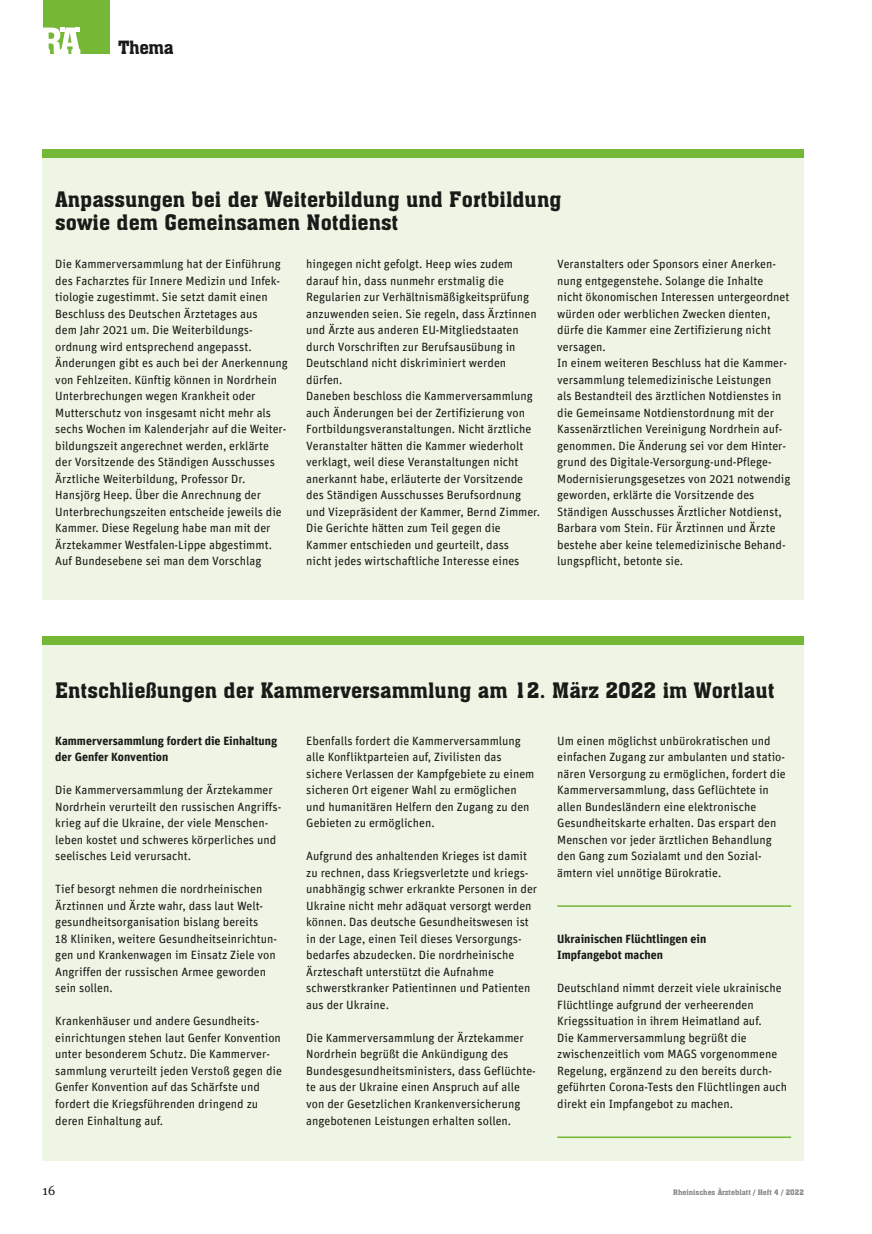
<style>
.page{position:relative;width:872px;height:1234px;background:#fff}
.page>*{position:absolute;margin:0;border:0;box-sizing:border-box;transform-origin:0 0}
.t1{font:21px/22.5px "Aachen BT";color:#1a1a18}
.t2{font:18px "Aachen BT";letter-spacing:-.02em;color:#1a1a18}
.t3{font:13.5px "Meta Serif OT";color:#1a1a18}
.t4{font:12px/16.5px "Unit";color:#1a1a18}
.t5{font:700 12px/16.5px "Unit";color:#1a1a18}
.t6{font:7.5px "Aachen BT";color:#878786}
</style>
<div class="page">
<div style="left:43px;top:0;width:66px;height:54px;background:#75b836"></div>
<svg style="left:43px;top:28px;width:37px;height:26px"></svg>
<div style="left:43px;top:640px;width:761px;height:520px;background:#eef5e4"></div>
<div style="left:43px;top:636px;width:761px;height:9px;background:#75b836"></div>
<hr style="left:557px;top:905px;width:234px;height:1px;background:#75b836">
<hr style="left:557px;top:1136px;width:234px;height:1px;background:#75b836">
<div style="left:43px;top:153px;width:761px;height:447px;background:#eef5e4"></div>
<div style="left:43px;top:149px;width:761px;height:8px;background:#75b836"></div>
<h2 class="t2" style="left:118px;top:36px;width:57px">Thema</h2>
<h1 class="t1" style="left:55px;top:188px;width:507px">Anpassungen bei der Weiterbildung und Fortbildung sowie dem Gemeinsamen Notdienst</h1>
<p class="t4" style="left:55px;top:255px;width:234px">Die Kammerversammlung hat der Einführung des Facharztes für Innere Medizin und Infek&shy;tiologie zugestimmt. Sie setzt damit einen Beschluss des Deutschen Ärztetages aus<br>dem Jahr 2021 um. Die Weiterbildungs&shy;ordnung wird entsprechend angepasst.<br>Änderungen gibt es auch bei der Anerkennung von Fehlzeiten. Künftig können in Nordrhein Unterbrechungen wegen Krankheit oder Mutterschutz von insgesamt nicht mehr als sechs Wochen im Kalenderjahr auf die Weiter&shy;bildungszeit angerechnet werden, erklärte der Vorsitzende des Ständigen Ausschusses Ärztliche Weiterbildung, Professor Dr.<br>Hansjörg Heep. Über die Anrechnung der Unterbrechungszeiten entscheide jeweils die Kammer. Diese Regelung habe man mit der Ärztekammer Westfalen-Lippe abgestimmt.<br>Auf Bundesebene sei man dem Vorschlag</p>
<p class="t4" style="left:306px;top:255px;width:235px">hingegen nicht gefolgt. Heep wies zudem darauf hin, dass nunmehr erstmalig die Regularien zur Verhältnismäßigkeitsprüfung anzuwenden seien. Sie regeln, dass Ärztinnen und Ärzte aus anderen EU-Mitgliedstaaten durch Vorschriften zur Berufsausübung in Deutschland nicht diskriminiert werden dürfen.<br>Daneben beschloss die Kammerversammlung auch Änderungen bei der Zertifizierung von Fortbildungsveranstaltungen. Nicht ärztliche Veranstalter hätten die Kammer wiederholt verklagt, weil diese Veranstaltungen nicht anerkannt habe, erläuterte der Vorsitzende des Ständigen Ausschusses Berufsordnung und Vizepräsident der Kammer, Bernd Zimmer.<br>Die Gerichte hätten zum Teil gegen die Kammer entschieden und geurteilt, dass<br>nicht jedes wirtschaftliche Interesse eines</p>
<p class="t4" style="left:557px;top:255px;width:235px">Veranstalters oder Sponsors einer Anerken&shy;nung entgegenstehe. Solange die Inhalte nicht ökonomischen Interessen untergeordnet würden oder werblichen Zwecken dienten, dürfe die Kammer eine Zertifizierung nicht versagen.<br>In einem weiteren Beschluss hat die Kammer&shy;versammlung telemedizinische Leistungen<br>als Bestandteil des ärztlichen Notdienstes in die Gemeinsame Notdienstordnung mit der Kassenärztlichen Vereinigung Nordrhein auf&shy;genommen. Die Änderung sei vor dem Hinter&shy;grund des Digitale-Versorgung-und-Pflege-- Modernisierungsgesetzes von 2021 notwendig geworden, erklärte die Vorsitzende des Ständigen Ausschusses Ärztlicher Notdienst, Barbara vom Stein. Für Ärztinnen und Ärzte bestehe aber keine telemedizinische Behand&shy;lungspflicht, betonte sie.</p>
<h1 class="t1" style="left:55px;top:678px;width:721px">Entschließungen der Kammerversammlung am 12. März 2022 im Wortlaut</h1>
<p class="t5" style="left:55px;top:731px;width:223px">Kammerversammlung fordert die Einhaltung der Genfer Konvention</p>
<p class="t4" style="left:55px;top:781px;width:227px">Die Kammerversammlung der Ärztekammer Nordrhein verurteilt den russischen Angriffs&shy;krieg auf die Ukraine, der viele Menschen&shy;leben kostet und schweres körperliches und seelisches Leid verursacht.</p>
<p class="t4" style="left:55px;top:880px;width:223px">Tief besorgt nehmen die nordrheinischen Ärztinnen und Ärzte wahr, dass laut Welt&shy;gesundheitsorganisation bislang bereits<br>18 Kliniken, weitere Gesundheitseinrichtun&shy;gen und Krankenwagen im Einsatz Ziele von Angriffen der russischen Armee geworden sein sollen.</p>
<p class="t4" style="left:55px;top:1012px;width:228px">Krankenhäuser und andere Gesundheits&shy;einrichtungen stehen laut Genfer Konvention unter besonderem Schutz. Die Kammerver&shy;sammlung verurteilt jeden Verstoß gegen die Genfer Konvention auf das Schärfste und fordert die Kriegsführenden dringend zu deren Einhaltung auf.</p>
<p class="t4" style="left:306px;top:732px;width:230px">Ebenfalls fordert die Kammerversammlung alle Konfliktparteien auf, Zivilisten das sichere Verlassen der Kampfgebiete zu einem sicheren Ort eigener Wahl zu ermöglichen und humanitären Helfern den Zugang zu den Gebieten zu ermöglichen.</p>
<p class="t4" style="left:306px;top:847px;width:232px">Aufgrund des anhaltenden Krieges ist damit zu rechnen, dass Kriegsverletzte und kriegs&shy;unabhängig schwer erkrankte Personen in der Ukraine nicht mehr adäquat versorgt werden können. Das deutsche Gesundheitswesen ist in der Lage, einen Teil dieses Versorgungs&shy;bedarfes abzudecken. Die nordrheinische Ärzteschaft unterstützt die Aufnahme schwerstkranker Patientinnen und Patienten aus der Ukraine.</p>
<p class="t4" style="left:306px;top:1029px;width:231px">Die Kammerversammlung der Ärztekammer Nordrhein begrüßt die Ankündigung des Bundesgesundheitsministers, dass Geflüchte&shy;te aus der Ukraine einen Anspruch auf alle von der Gesetzlichen Krankenversicherung angebotenen Leistungen erhalten sollen.</p>
<p class="t4" style="left:557px;top:732px;width:230px">Um einen möglichst unbürokratischen und einfachen Zugang zur ambulanten und statio&shy;nären Versorgung zu ermöglichen, fordert die Kammerversammlung, dass Geflüchtete in allen Bundesländern eine elektronische Gesundheitskarte erhalten. Das erspart den Menschen vor jeder ärztlichen Behandlung den Gang zum Sozialamt und den Sozial&shy;ämtern viel unnötige Bürokratie.</p>
<p class="t5" style="left:557px;top:929px;width:151px">Ukrainischen Flüchtlingen ein<br>Impfangebot machen</p>
<p class="t4" style="left:557px;top:979px;width:231px">Deutschland nimmt derzeit viele ukrainische Flüchtlinge aufgrund der verheerenden Kriegssituation in ihrem Heimatland auf.<br>Die Kammerversammlung begrüßt die zwischenzeitlich vom MAGS vorgenommene Regelung, ergänzend zu den bereits durch&shy;geführten Corona-Tests den Flüchtlingen auch direkt ein Impfangebot zu machen.</p>
<p class="t3" style="left:43px;top:1181px;width:14px">16</p>
<p class="t6" style="left:673px;top:1187px;width:132px">Rheinisches Ärzteblatt / Heft 4 / 2022</p>
</div>
